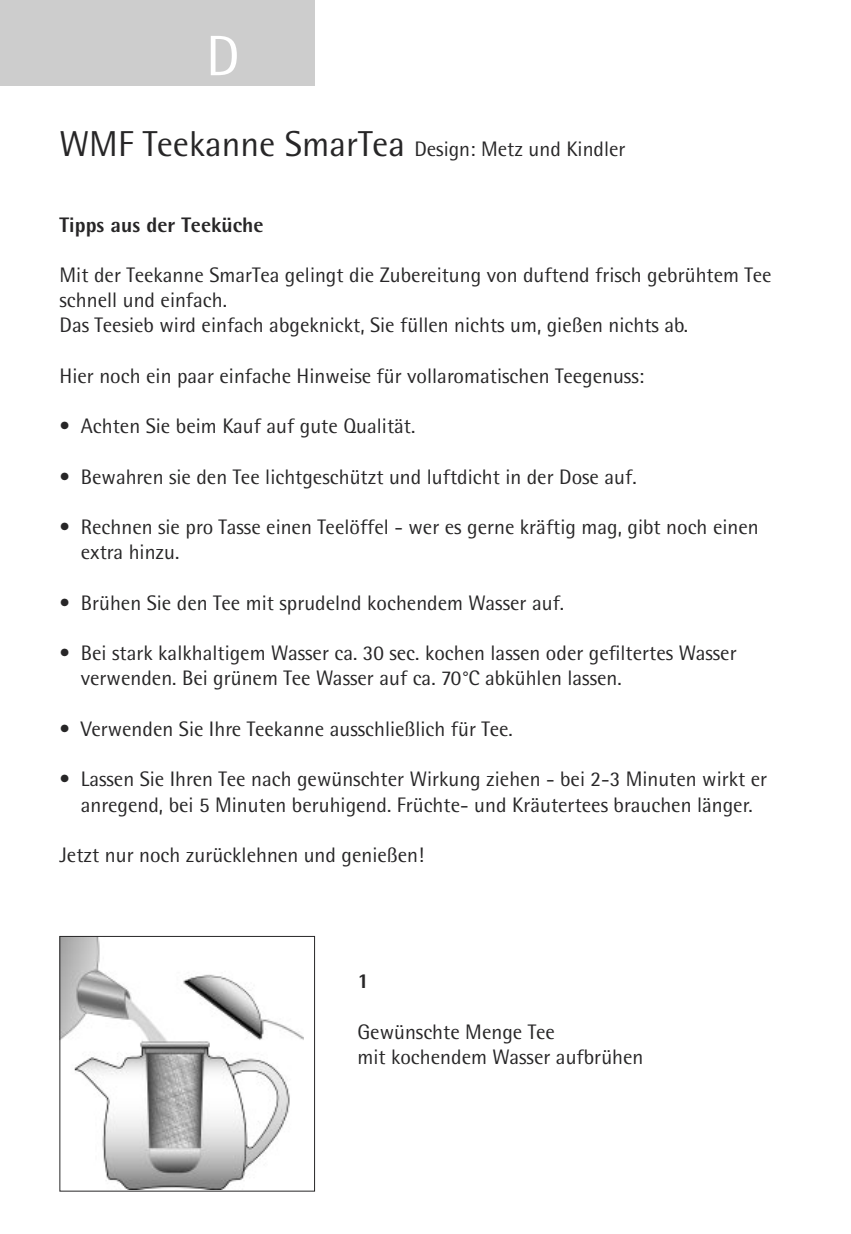
<style>
.page{position:relative;width:851px;height:1234px;background:#fff}
.page>*{position:absolute;margin:0;border:0;box-sizing:border-box;transform-origin:0 0}
.t1{font:57px "WMF Rotis";color:#fff}
.t2{font:21px/25.2px "WMF Rotis";color:#272627}
.t3{font:700 21px "WMF Rotis";color:#272627}
.s1{font-size:36px}
</style>
<div class="page">
<div style="left:0;top:0;width:315px;height:86px;background:#cdcdcd"></div>
<img style="left:62px;top:937px;width:241px;height:251px">
<div style="left:60px;top:935px;width:255px;height:256px;border:1px solid #272627"></div>
<h1 class="t1" style="left:206px;top:22px;width:35px">D</h1>
<p class="t2" style="left:60px;top:136px;width:567px"><span class="s1">WMF Teekanne SmarTea</span> Design: Metz und Kindler</p>
<p class="t3" style="left:60px;top:212px;width:206px">Tipps aus der Teeküche</p>
<p class="t2" style="left:60px;top:262px;width:713px">Mit der Teekanne SmarTea gelingt die Zubereitung von duftend frisch gebrühtem Tee schnell und einfach.<br>Das Teesieb wird einfach abgeknickt, Sie füllen nichts um, gießen nichts ab.</p>
<p class="t2" style="left:60px;top:363px;width:586px">Hier noch ein paar einfache Hinweise für vollaromatischen Teegenuss:</p>
<p class="t2" style="left:60px;top:413px;width:357px">• Achten Sie beim Kauf auf gute Qualität.</p>
<p class="t2" style="left:60px;top:464px;width:578px">• Bewahren sie den Tee lichtgeschützt und luftdicht in der Dose auf.</p>
<p class="t2" style="left:81px;top:514px;width:679px;text-indent:-21px">• Rechnen sie pro Tasse einen Teelöffel - wer es gerne kräftig mag, gibt noch einen extra hinzu.</p>
<p class="t2" style="left:60px;top:590px;width:506px">• Brühen Sie den Tee mit sprudelnd kochendem Wasser auf.</p>
<p class="t2" style="left:81px;top:640px;width:657px;text-indent:-21px">• Bei stark kalkhaltigem Wasser ca. 30 sec. kochen lassen oder gefiltertes Wasser verwenden. Bei grünem Tee Wasser auf ca. 70°C abkühlen lassen.</p>
<p class="t2" style="left:60px;top:716px;width:454px">• Verwenden Sie Ihre Teekanne ausschließlich für Tee.</p>
<p class="t2" style="left:60px;top:766px;width:709px;text-align:center">• Lassen Sie Ihren Tee nach gewünschter Wirkung ziehen - bei 2-3 Minuten wirkt er anregend, bei 5 Minuten beruhigend. Früchte- und Kräutertees brauchen länger.</p>
<p class="t2" style="left:60px;top:842px;width:366px">Jetzt nur noch zurücklehnen und genießen!</p>
<p class="t3" style="left:357px;top:968px;width:13px">1</p>
<p class="t2" style="left:357px;top:1018px;width:287px">Gewünschte Menge Tee<br>mit kochendem Wasser aufbrühen</p>
</div>
